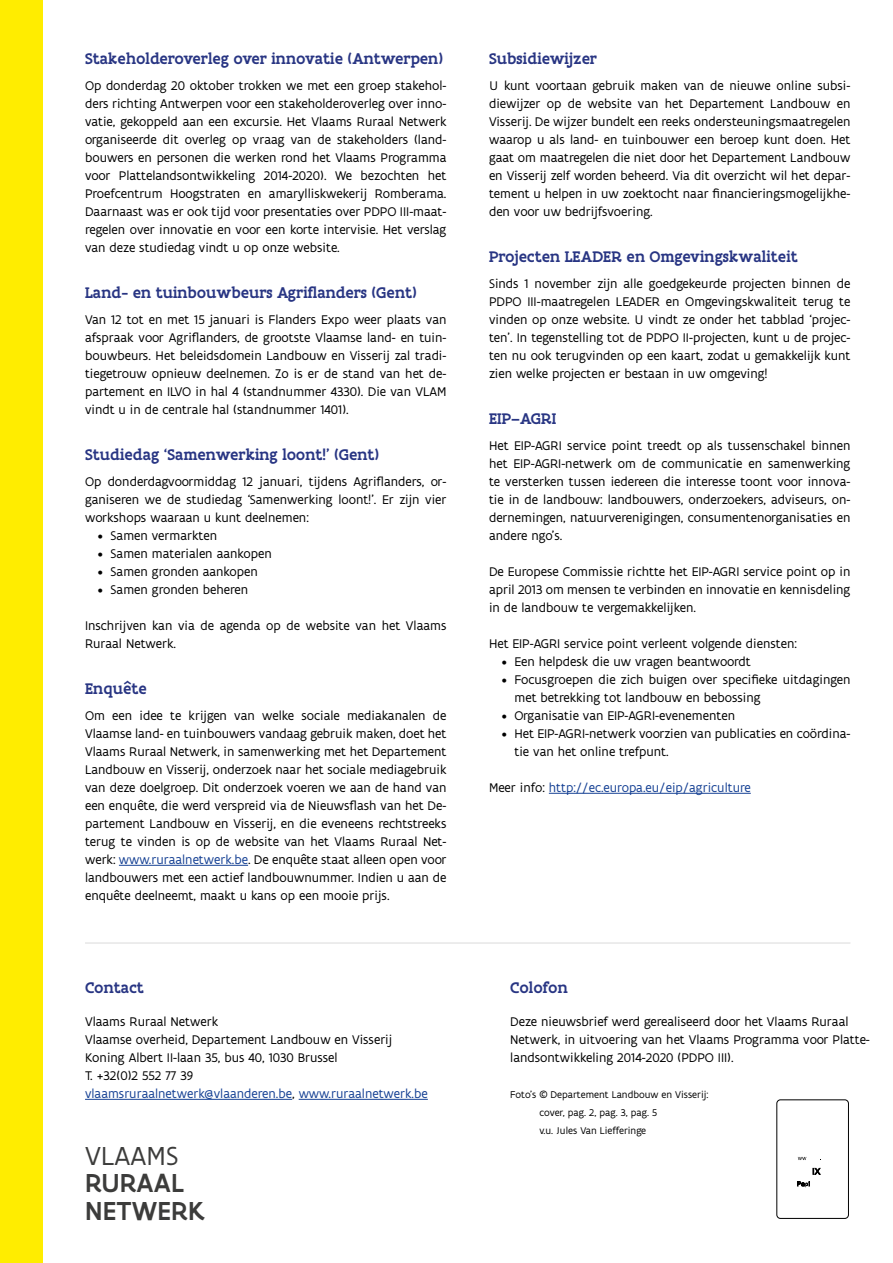
<style>
.page{position:relative;width:893px;height:1263px;background:#fff}
.page>*{position:absolute;margin:0;border:0;box-sizing:border-box;transform-origin:0 0}
.t1{font:500 28.05px/28px "Flanders Art Sans";letter-spacing:.005em;color:#3c3c3b}
.t2{font:28.05px "Flanders Art Sans";letter-spacing:.005em;color:#3c3c3b}
.t3{font:500 16.5px "Flanders Art Serif";color:#283583}
.t4{font:13.5px/18px "Flanders Art Sans";color:#000;text-align:justify}
.t5{font:13.5px "Flanders Art Sans";color:#164194}
.t6{font:10.5px/18px "Flanders Art Sans";color:#000}
.s1{color:#164194}
.s2{color:#000}
</style>
<div class="page">
<hr style="left:299px;top:1099px;width:129px;height:1px;background:#164194">
<hr style="left:85px;top:1099px;width:207px;height:1px;background:#164194">
<hr style="left:549px;top:793px;width:202px;height:1px;background:#164194">
<hr style="left:119px;top:865px;width:129px;height:1px;background:#164194">
<hr style="left:85px;top:943px;width:765px;height:1px;background:#dadada">
<div style="left:0;top:0;width:43px;height:1263px;background:#ffed00"></div>
<div style="left:776px;top:1099px;width:73px;height:120px;border:1px solid #000;border-radius:4px"></div>
<svg style="left:798px;top:1157px;width:8px;height:3px"></svg>
<svg style="left:813px;top:1168px;width:8px;height:7px"></svg>
<svg style="left:797px;top:1181px;width:13px;height:6px"></svg>
<p class="t3" style="left:85px;top:48px;width:360px">Stakeholderoverleg over innovatie (Antwerpen)</p>
<p class="t4" style="left:85px;top:77px;width:363px">Op donderdag 20 oktober trokken we met een groep stakehol&shy;ders richting Antwerpen voor een stakeholderoverleg over inno&shy;vatie, gekoppeld aan een excursie. Het Vlaams Ruraal Netwerk organiseerde dit overleg op vraag van de stakeholders (land&shy;bouwers en personen die werken rond het Vlaams Programma voor Plattelandsontwikkeling 2014-2020). We bezochten het Proefcentrum Hoogstraten en amarylliskwekerij Romberama.<br>Daarnaast was er ook tijd voor presentaties over PDPO III-maat&shy;regelen over innovatie en voor een korte intervisie. Het verslag van deze studiedag vindt u op onze website.</p>
<p class="t3" style="left:85px;top:282px;width:333px">Land- en tuinbouwbeurs Agriflanders (Gent)</p>
<p class="t4" style="left:85px;top:311px;width:363px">Van 12 tot en met 15 januari is Flanders Expo weer plaats van afspraak voor Agriflanders, de grootste Vlaamse land- en tuin&shy;bouwbeurs. Het beleidsdomein Landbouw en Visserij zal tradi&shy;tiegetrouw opnieuw deelnemen. Zo is er de stand van het de&shy;partement en ILVO in hal 4 (standnummer 4330). Die van VLAM vindt u in de centrale hal (standnummer 1401).</p>
<p class="t3" style="left:85px;top:444px;width:296px">Studiedag ‘Samenwerking loont!’ (Gent)</p>
<p class="t4" style="left:85px;top:473px;width:363px">Op donderdagvoormiddag 12 januari, tijdens Agriflanders, or&shy;ganiseren we de studiedag ‘Samenwerking loont!’. Er zijn vier workshops waaraan u kunt deelnemen:</p>
<p class="t4" style="left:98px;top:527px;width:121px">• Samen vermarkten</p>
<p class="t4" style="left:98px;top:545px;width:176px">• Samen materialen aankopen</p>
<p class="t4" style="left:98px;top:563px;width:162px">• Samen gronden aankopen</p>
<p class="t4" style="left:98px;top:581px;width:152px">• Samen gronden beheren</p>
<p class="t4" style="left:85px;top:617px;width:363px">Inschrijven kan via de agenda op de website van het Vlaams<br>Ruraal Netwerk.</p>
<p class="t3" style="left:85px;top:678px;width:63px">Enquête</p>
<p class="t4" style="left:85px;top:707px;width:363px">Om een idee te krijgen van welke sociale mediakanalen de Vlaamse land- en tuinbouwers vandaag gebruik maken, doet het Vlaams Ruraal Netwerk, in samenwerking met het Departement Landbouw en Visserij, onderzoek naar het sociale mediagebruik van deze doelgroep. Dit onderzoek voeren we aan de hand van een enquête, die werd verspreid via de Nieuwsflash van het De&shy;partement Landbouw en Visserij, en die eveneens rechtstreeks terug te vinden is op de website van het Vlaams Ruraal Net&shy;werk: <span class="s1">www.ruraalnetwerk.be</span>. De enquête staat alleen open voor landbouwers met een actief landbouwnummer. Indien u aan de enquête deelneemt, maakt u kans op een mooie prijs.</p>
<p class="t3" style="left:85px;top:977px;width:60px">Contact</p>
<p class="t4" style="left:85px;top:1013px;width:344px;text-align:left">Vlaams Ruraal Netwerk<br>Vlaamse overheid, Departement Landbouw en Visserij Koning Albert II-laan 35, bus 40, 1030 Brussel<br>T. +32(0)2 552 77 39<br><span class="s1">vlaamsruraalnetwerk@vlaanderen.be</span>, <span class="s1">www.ruraalnetwerk.be</span></p>
<p class="t2" style="left:85px;top:1138px;width:95px">VLAAMS</p>
<p class="t1" style="left:85px;top:1169px;width:121px">RURAAL<br>NETWERK</p>
<p class="t3" style="left:489px;top:48px;width:110px">Subsidiewijzer</p>
<p class="t4" style="left:489px;top:77px;width:363px">U kunt voortaan gebruik maken van de nieuwe online subsi&shy;diewijzer op de website van het Departement Landbouw en Visserij. De wijzer bundelt een reeks ondersteuningsmaatregelen waarop u als land- en tuinbouwer een beroep kunt doen. Het gaat om maatregelen die niet door het Departement Landbouw en Visserij zelf worden beheerd. Via dit overzicht wil het depar&shy;tement u helpen in uw zoektocht naar financieringsmogelijkhe&shy;den voor uw bedrijfsvoering.</p>
<p class="t3" style="left:489px;top:246px;width:310px">Projecten LEADER en Omgevingskwaliteit</p>
<p class="t4" style="left:489px;top:275px;width:363px">Sinds 1 november zijn alle goedgekeurde projecten binnen de PDPO III-maatregelen LEADER en Omgevingskwaliteit terug te vinden op onze website. U vindt ze onder het tabblad ‘projec&shy;ten’. In tegenstelling tot de PDPO II-projecten, kunt u de projec&shy;ten nu ook terugvinden op een kaart, zodat u gemakkelijk kunt zien welke projecten er bestaan in uw omgeving!</p>
<p class="t3" style="left:489px;top:408px;width:69px">EIP–AGRI</p>
<p class="t4" style="left:489px;top:437px;width:363px">Het EIP-AGRI service point treedt op als tussenschakel binnen het EIP-AGRI-netwerk om de communicatie en samenwerking te versterken tussen iedereen die interesse toont voor innova&shy;tie in de landbouw: landbouwers, onderzoekers, adviseurs, on&shy;dernemingen, natuurverenigingen, consumentenorganisaties en andere ngo’s.</p>
<p class="t4" style="left:489px;top:563px;width:363px">De Europese Commissie richtte het EIP-AGRI service point op in april 2013 om mensen te verbinden en innovatie en kennisdeling in de landbouw te vergemakkelijken.</p>
<p class="t4" style="left:489px;top:635px;width:309px">Het EIP-AGRI service point verleent volgende diensten:</p>
<p class="t4" style="left:502px;top:653px;width:250px">• Een helpdesk die uw vragen beantwoordt</p>
<p class="t4" style="left:514px;top:671px;width:337px;text-indent:-13px">• Focusgroepen die zich buigen over specifieke uitdagingen met betrekking tot landbouw en bebossing</p>
<p class="t4" style="left:502px;top:707px;width:235px">• Organisatie van EIP-AGRI-evenementen</p>
<p class="t4" style="left:514px;top:725px;width:337px;text-indent:-13px">• Het EIP-AGRI-netwerk voorzien van publicaties en coördina&shy;tie van het online trefpunt.</p>
<p class="t5" style="left:489px;top:779px;width:263px"><span class="s2">Meer info:</span> http://ec.europa.eu/eip/agriculture</p>
<p class="t3" style="left:510px;top:977px;width:59px">Colofon</p>
<p class="t4" style="left:510px;top:1013px;width:361px;text-align:left">Deze nieuwsbrief werd gerealiseerd door het Vlaams Ruraal<br>Netwerk, in uitvoering van het Vlaams Programma voor Platte&shy;landsontwikkeling 2014-2020 (PDPO III).</p>
<p class="t6" style="left:539px;top:1086px;width:171px;text-indent:-29px">Foto’s © Departement Landbouw en Visserij: cover, pag. 2, pag. 3, pag. 5</p>
<p class="t6" style="left:539px;top:1122px;width:108px">v.u. Jules Van Liefferinge</p>
</div>
